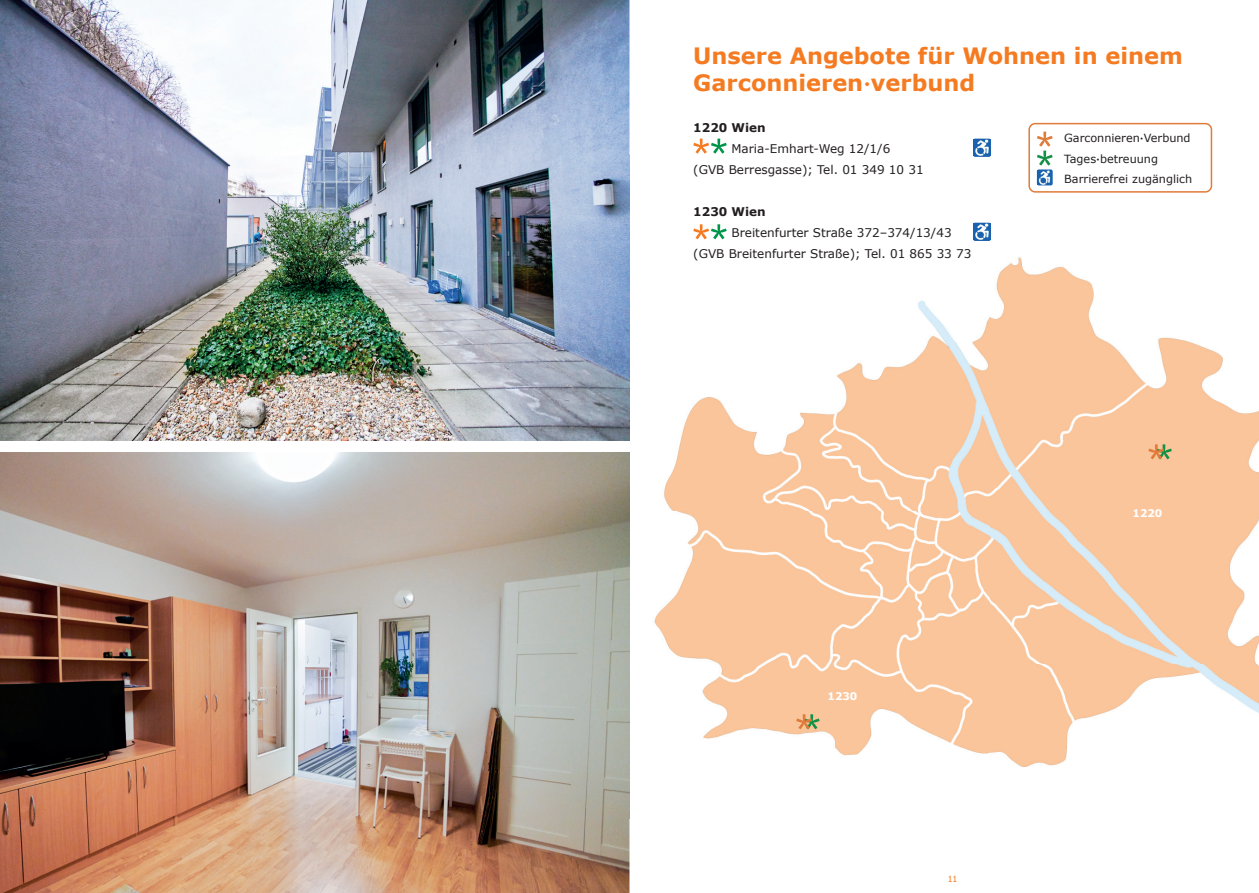
<style>
.page{position:relative;width:1259px;height:893px;background:#fff}
.page>*{position:absolute;margin:0;border:0;box-sizing:border-box;transform-origin:0 0}
.t1{font:700 22.5px/27px "Verdana";color:#f47b21}
.t2{font:12px/21px "Verdana";color:#231f20;text-align:center}
.t3{font:700 12px "Verdana";color:#231f20}
.t4{font:11.25px/20.2px "Verdana";color:#231f20}
.t5{font:700 10.5px "Verdana";color:#fff}
.t6{font:9px "Inclusive Sans";color:#f47b21}
.s1{font-family:"Inclusive Sans";font-weight:400}
.s2{font-family:"Inclusive Sans"}
</style>
<div class="page">
<img style="left:0;top:0;width:629px;height:441px">
<img style="left:0;top:452px;width:629px;height:441px">
<img style="left:629px;top:155px;width:360px;height:357px">
<img style="left:989px;top:155px;width:270px;height:612px">
<img style="left:629px;top:512px;width:361px;height:306px">
<img style="left:612px;top:155px;width:17px;height:286px">
<img style="left:612px;top:452px;width:17px;height:366px">
<div style="left:1028px;top:123px;width:184px;height:70px;border:2px solid #df7c39;border-radius:6px"></div>
<svg style="left:1037px;top:132px;width:15px;height:34px"></svg>
<svg style="left:1148px;top:444px;width:23px;height:15px"></svg>
<svg style="left:796px;top:714px;width:23px;height:15px"></svg>
<svg style="left:973px;top:139px;width:18px;height:18px"></svg>
<img style="left:974px;top:140px;width:16px;height:16px">
<div style="left:973px;top:223px;width:18px;height:18px;background:#1a62b0;border-radius:2px"></div>
<img style="left:975px;top:224px;width:14px;height:16px">
<svg style="left:1037px;top:169px;width:15px;height:16px"></svg>
<img style="left:1037px;top:170px;width:14px;height:14px">
<svg style="left:693px;top:139px;width:33px;height:15px"></svg>
<svg style="left:693px;top:224px;width:33px;height:15px"></svg>
<h1 class="t1" style="left:693px;top:42px;width:491px">Unsere Angebote für Wohnen in einem<br>Garconnieren<span class="s1">•</span>verbund</h1>
<p class="t3" style="left:693px;top:120px;width:74px">1220 Wien</p>
<p class="t2" style="left:693px;top:138px;width:232px">Maria-Emhart-Weg 12/1/6<br>(GVB Berresgasse); Tel. 01 349 10 31</p>
<p class="t3" style="left:693px;top:204px;width:74px">1230 Wien</p>
<p class="t2" style="left:693px;top:222px;width:280px;text-align:left;text-indent:38px">Breitenfurter Straße 372–374/13/43 (GVB Breitenfurter Straße); Tel. 01 865 33 73</p>
<p class="t4" style="left:1064px;top:128px;width:129px">Garconnieren<span class="s2">•</span>Verbund<br>Tages<span class="s2">•</span>betreuung<br>Barrierefrei zugänglich</p>
<p class="t5" style="left:827px;top:690px;width:31px">1230</p>
<p class="t6" style="left:948px;top:872px;width:11px">11</p>
<p class="t5" style="left:1132px;top:506px;width:31px">1220</p>
</div>
